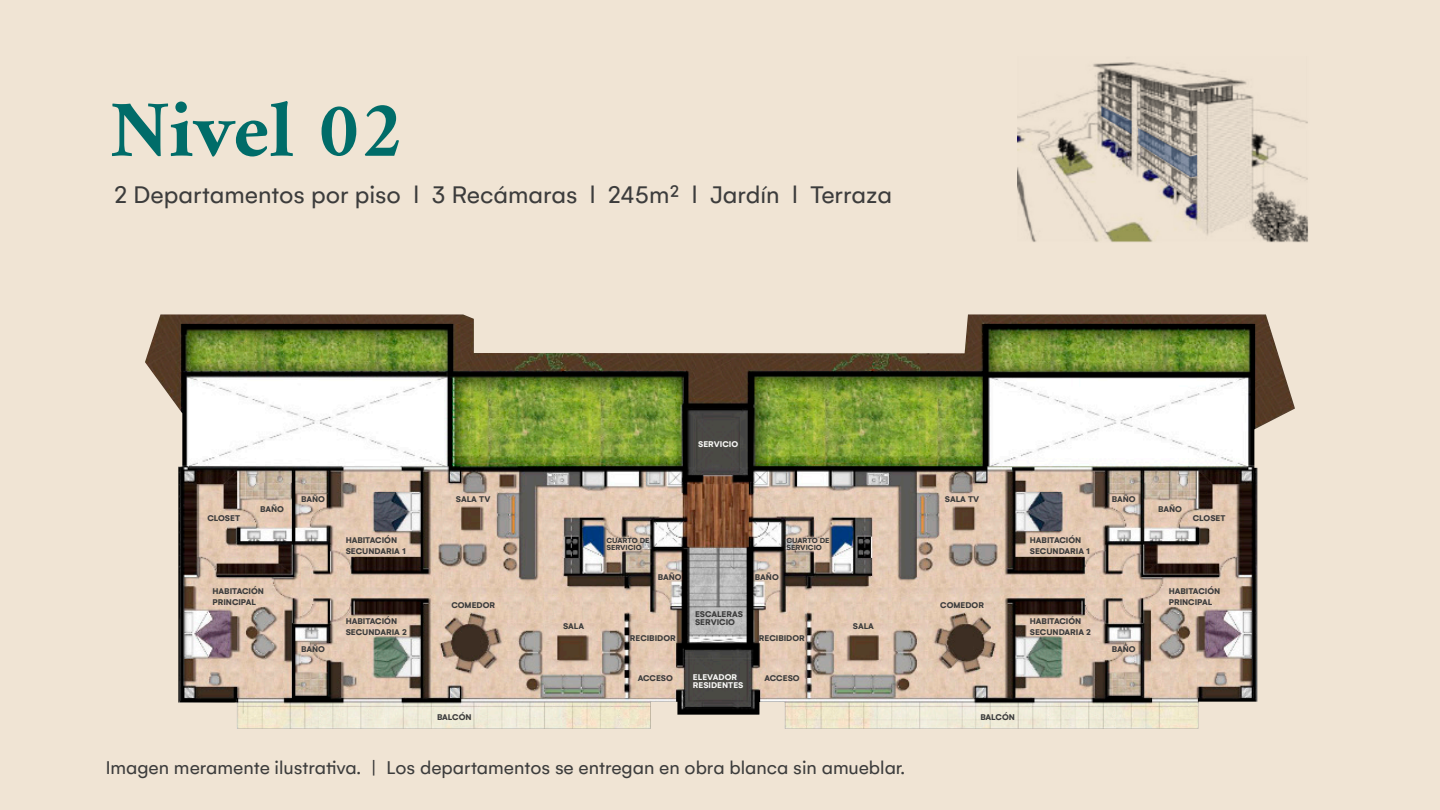
<style>
.page{position:relative;width:1440px;height:810px;background:#f0e4d4}
.page>*{position:absolute;margin:0;border:0;box-sizing:border-box;transform-origin:0 0}
.t1{font:700 80.7px "Amiri";letter-spacing:-.005em;color:#006c69}
.t2{font:26px "Gelion";color:#3c3c3c}
.t3{font:20px "Gelion";color:#3c3c3c}
.t4{font:700 9px/11px "Gelion";color:#3c3c3c}
.t5{font:700 9px/7.8px "Gelion";color:#f6f6f4}
.t6{font:700 8px/6.9px "Gelion";color:#3c3c3c}
</style>
<div class="page">
<img style="left:1017px;top:62px;width:292px;height:180px">
<img style="left:145px;top:314px;width:1150px;height:415px">
<h1 class="t1" style="left:110px;top:81px;width:295px">Nivel 02</h1>
<h2 class="t2" style="left:114px;top:179px;width:779px">2 Departamentos por piso l 3 Recámaras l 245m² l Jardín l Terraza</h2>
<p class="t5" style="left:698px;top:440px;width:41px">SERVICIO</p>
<p class="t4" style="left:207px;top:513px;width:34px">CLOSET</p>
<p class="t4" style="left:260px;top:503px;width:25px">BAÑO</p>
<p class="t4" style="left:301px;top:493px;width:25px">BAÑO</p>
<p class="t4" style="left:213px;top:585px;width:53px">HABITACIÓN<br>PRINCIPAL</p>
<p class="t4" style="left:301px;top:644px;width:25px">BAÑO</p>
<p class="t4" style="left:346px;top:535px;width:61px">HABITACIÓN<br>SECUNDARIA 1</p>
<p class="t4" style="left:346px;top:615px;width:63px">HABITACIÓN<br>SECUNDARIA 2</p>
<p class="t4" style="left:456px;top:494px;width:36px">SALA TV</p>
<p class="t4" style="left:451px;top:600px;width:45px">COMEDOR</p>
<p class="t6" style="left:606px;top:537px;width:45px">CUARTO DE<br>SERVICIO</p>
<p class="t6" style="left:786px;top:537px;width:45px">CUARTO DE<br>SERVICIO</p>
<p class="t4" style="left:658px;top:571px;width:25px">BAÑO</p>
<p class="t4" style="left:755px;top:571px;width:25px">BAÑO</p>
<p class="t4" style="left:695px;top:610px;width:49px;line-height:7.8px">ESCALERAS<br>SERVICIO</p>
<p class="t4" style="left:563px;top:620px;width:23px">SALA</p>
<p class="t4" style="left:853px;top:620px;width:23px">SALA</p>
<p class="t4" style="left:630px;top:633px;width:47px">RECIBIDOR</p>
<p class="t4" style="left:759px;top:633px;width:47px">RECIBIDOR</p>
<p class="t4" style="left:638px;top:673px;width:37px">ACCESO</p>
<p class="t4" style="left:764px;top:673px;width:37px">ACCESO</p>
<p class="t5" style="left:693px;top:673px;width:52px">ELEVADOR<br>RESIDENTES</p>
<p class="t4" style="left:945px;top:494px;width:36px">SALA TV</p>
<p class="t4" style="left:940px;top:600px;width:45px">COMEDOR</p>
<p class="t4" style="left:437px;top:712px;width:36px">BALCÓN</p>
<p class="t4" style="left:980px;top:712px;width:36px">BALCÓN</p>
<h3 class="t3" style="left:106px;top:756px;width:801px">Imagen meramente ilustrativa. | Los departamentos se entregan en obra blanca sin amueblar.</h3>
<p class="t4" style="left:1030px;top:535px;width:61px">HABITACIÓN<br>SECUNDARIA 1</p>
<p class="t4" style="left:1030px;top:615px;width:63px">HABITACIÓN<br>SECUNDARIA 2</p>
<p class="t4" style="left:1112px;top:493px;width:25px">BAÑO</p>
<p class="t4" style="left:1112px;top:644px;width:25px">BAÑO</p>
<p class="t4" style="left:1158px;top:503px;width:25px">BAÑO</p>
<p class="t4" style="left:1193px;top:513px;width:34px">CLOSET</p>
<p class="t4" style="left:1169px;top:585px;width:53px">HABITACIÓN<br>PRINCIPAL</p>
</div>
